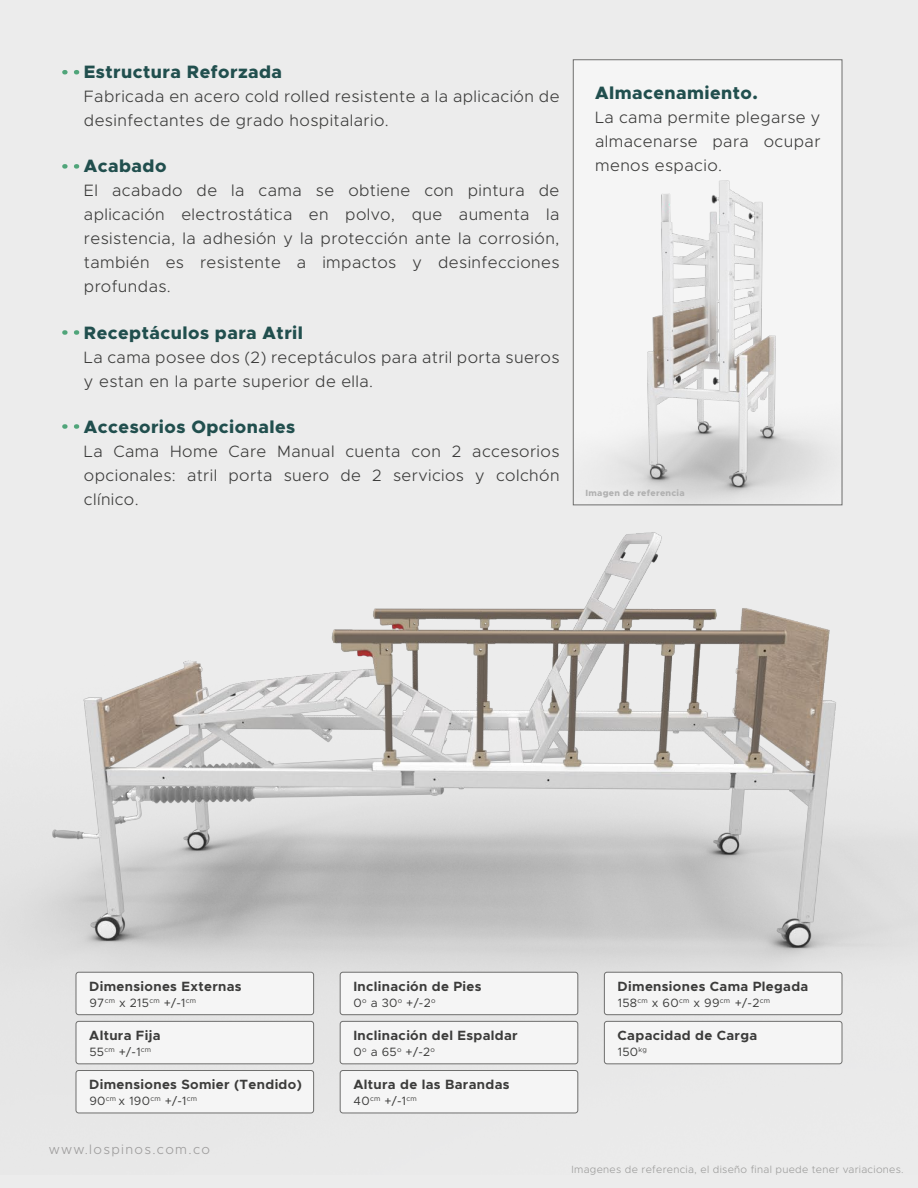
<style>
.page{position:relative;width:918px;height:1188px;background:#ececec}
.page>*{position:absolute;margin:0;border:0;box-sizing:border-box;transform-origin:0 0}
.t1{font:800 18px "Metropolis";letter-spacing:.025em;color:#214f4e}
.t2{font:300 16.5px/24px "Metropolis";letter-spacing:.025em;color:#3c3c3b;text-align:justify}
.t3{font:700 13.5px "Metropolis";letter-spacing:.025em;color:#3c3c3b}
.t4{font:300 13.5px "Metropolis";letter-spacing:.1em;color:#9c9b9b}
.t5{font:12.15px "Metropolis";letter-spacing:.025em;color:#3c3c3b}
.t6{font:300 10.5px "Metropolis";letter-spacing:.025em;color:#9d9d9c}
.t7{font:800 9px "Metropolis";letter-spacing:.025em;color:#b1b1b1}
</style>
<div class="page">
<img style="left:0;top:497px;width:918px;height:617px">
<div style="left:573px;top:60px;width:269px;height:445px;background:#f5f5f5"></div>
<img style="left:588px;top:180px;width:252px;height:323px">
<div style="left:573px;top:60px;width:269px;height:445px;border:1px solid #6f6f6e"></div>
<div style="left:76px;top:972px;width:238px;height:43px;background:#f5f5f5;border-radius:3px"></div>
<div style="left:76px;top:972px;width:238px;height:43px;border:1px solid #6f6f6e;border-radius:3px"></div>
<div style="left:76px;top:1021px;width:238px;height:43px;background:#f5f5f5;border-radius:3px"></div>
<div style="left:76px;top:1021px;width:238px;height:43px;border:1px solid #6f6f6e;border-radius:3px"></div>
<div style="left:76px;top:1071px;width:238px;height:42px;background:#f5f5f5;border-radius:3px"></div>
<div style="left:76px;top:1070px;width:238px;height:43px;border:1px solid #6f6f6e;border-radius:3px"></div>
<div style="left:340px;top:1071px;width:238px;height:42px;background:#f5f5f5;border-radius:3px"></div>
<div style="left:340px;top:1070px;width:238px;height:43px;border:1px solid #6f6f6e;border-radius:3px"></div>
<div style="left:340px;top:972px;width:238px;height:43px;background:#f5f5f5;border-radius:3px"></div>
<div style="left:340px;top:972px;width:238px;height:43px;border:1px solid #6f6f6e;border-radius:3px"></div>
<div style="left:340px;top:1021px;width:238px;height:43px;background:#f5f5f5;border-radius:3px"></div>
<div style="left:340px;top:1021px;width:238px;height:43px;border:1px solid #6f6f6e;border-radius:3px"></div>
<div style="left:604px;top:1021px;width:238px;height:43px;background:#f5f5f5;border-radius:3px"></div>
<div style="left:604px;top:1021px;width:238px;height:43px;border:1px solid #6f6f6e;border-radius:3px"></div>
<div style="left:604px;top:972px;width:238px;height:43px;background:#f5f5f5;border-radius:3px"></div>
<div style="left:604px;top:972px;width:238px;height:43px;border:1px solid #6f6f6e;border-radius:3px"></div>
<p class="t1" style="left:84px;top:61px;width:200px">Estructura Reforzada</p>
<p class="t2" style="left:84px;top:85px;width:477px">Fabricada en acero cold rolled resistente a la aplicación de desinfectantes de grado hospitalario.</p>
<p class="t1" style="left:84px;top:155px;width:84px">Acabado</p>
<p class="t2" style="left:84px;top:179px;width:477px">El acabado de la cama se obtiene con pintura de aplicación electrostática en polvo, que aumenta la resistencia, la adhesión y la protección ante la corrosión, también es resistente a impactos y desinfecciones profundas.</p>
<p class="t1" style="left:84px;top:321px;width:221px">Receptáculos para Atril</p>
<p class="t2" style="left:84px;top:345px;width:477px">La cama posee dos (2) receptáculos para atril porta sueros y estan en la parte superior de ella.</p>
<p class="t1" style="left:84px;top:415px;width:213px">Accesorios Opcionales</p>
<p class="t2" style="left:84px;top:439px;width:477px">La Cama Home Care Manual cuenta con 2 accesorios opcionales: atril porta suero de 2 servicios y colchón clínico.</p>
<p class="t1" style="left:595px;top:81px;width:164px">Almacenamiento.</p>
<p class="t2" style="left:595px;top:105px;width:227px">La cama permite plegarse y almacenarse para ocupar menos espacio.</p>
<p class="t7" style="left:586px;top:488px;width:101px">Imagen de referencia</p>
<p class="t3" style="left:89px;top:977px;width:154px">Dimensiones Externas</p>
<p class="t5" style="left:89px;top:995px;width:108px">97<sup>cm</sup> x 215<sup>cm</sup> +/-1<sup>cm</sup></p>
<p class="t3" style="left:89px;top:1027px;width:73px">Altura Fija</p>
<p class="t5" style="left:89px;top:1044px;width:63px">55<sup>cm</sup> +/-1<sup>cm</sup></p>
<p class="t3" style="left:89px;top:1076px;width:214px">Dimensiones Somier (Tendido)</p>
<p class="t5" style="left:89px;top:1093px;width:109px">90<sup>cm</sup> x 190<sup>cm</sup> +/-1<sup>cm</sup></p>
<p class="t4" style="left:49px;top:1141px;width:163px">www.lospinos.com.co</p>
<p class="t3" style="left:353px;top:977px;width:130px">Inclinación de Pies</p>
<p class="t5" style="left:354px;top:995px;width:84px">0<sup>o</sup> a 30<sup>o</sup> +/-2<sup>o</sup></p>
<p class="t3" style="left:353px;top:1027px;width:166px">Inclinación del Espaldar</p>
<p class="t5" style="left:354px;top:1044px;width:83px">0<sup>o</sup> a 65<sup>o</sup> +/-2<sup>o</sup></p>
<p class="t3" style="left:353px;top:1076px;width:158px">Altura de las Barandas</p>
<p class="t5" style="left:354px;top:1093px;width:65px">40<sup>cm</sup> +/-1<sup>cm</sup></p>
<p class="t3" style="left:618px;top:977px;width:192px">Dimensiones Cama Plegada</p>
<p class="t5" style="left:618px;top:995px;width:154px">158<sup>cm</sup> x 60<sup>cm</sup> x 99<sup>cm</sup> +/-2<sup>cm</sup></p>
<p class="t3" style="left:618px;top:1027px;width:141px">Capacidad de Carga</p>
<p class="t5" style="left:618px;top:1044px;width:31px">150<sup>kg</sup></p>
<p class="t6" style="left:572px;top:1163px;width:334px">Imagenes de referencia, el diseño final puede tener variaciones.</p>
</div>
